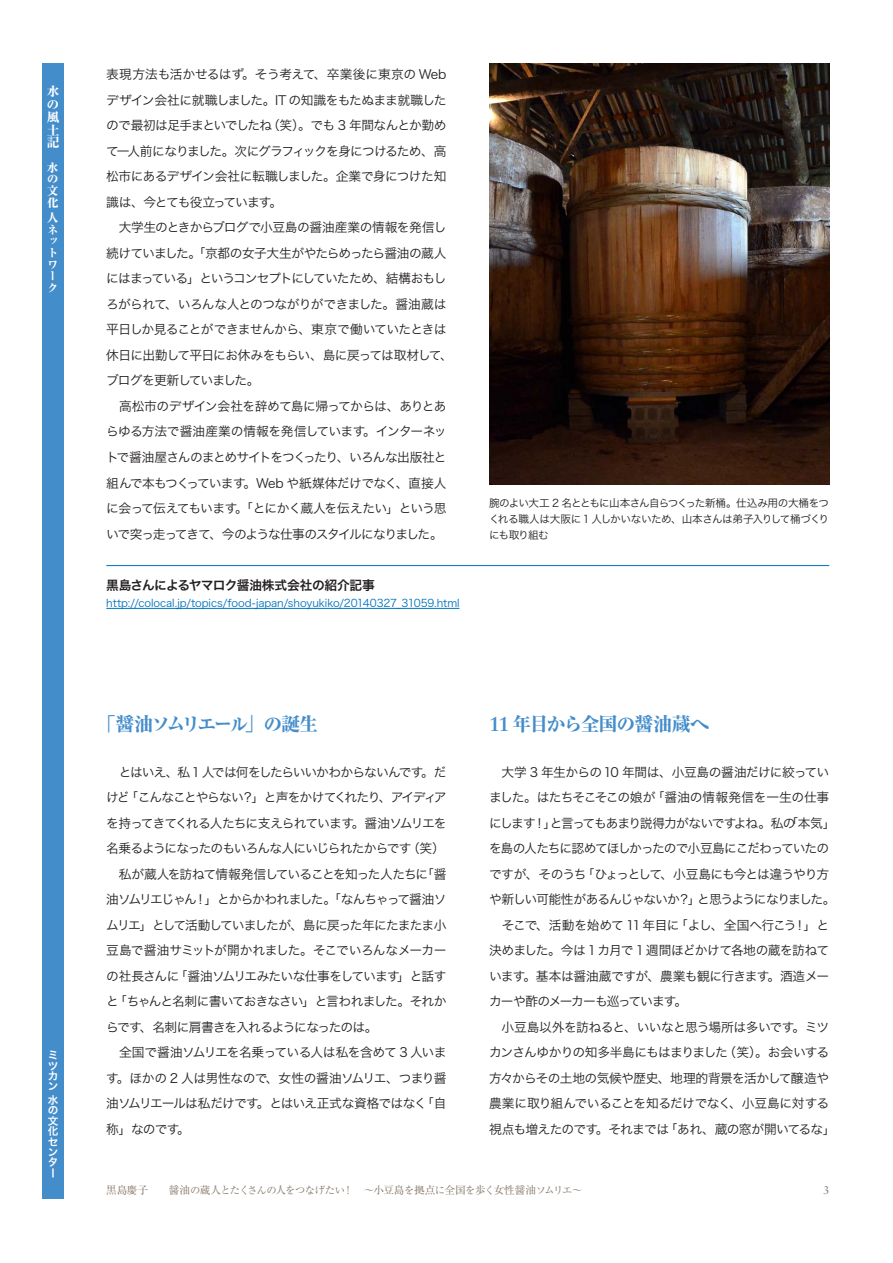
<style>
.page{position:relative;width:893px;height:1263px;background:#fff}
.page>*{position:absolute;margin:0;border:0;box-sizing:border-box;transform-origin:0 0}
.t1{font:800 19.2px "Ryumin Pro";letter-spacing:-.055em;color:#448dcb}
.t2{font:800 18.6px "Ryumin Pro";letter-spacing:-.15em;color:#448dcb}
.t3{font:12.75px/25.5px "Hira Kaku Pro W3";letter-spacing:-.065em;color:#231f20}
.t4{font:12.75px/25.5px "Hira Kaku Pro W3";letter-spacing:-.085em;color:#231f20}
.t5{font:12.75px "Hira Kaku Pro W3";letter-spacing:-.045em;color:#231f20}
.t6{font:12.75px "Hira Kaku Pro W3";letter-spacing:-.035em;color:#231f20}
.t7{font:12.75px/25.5px "Hira Kaku Pro W3";letter-spacing:-.04em;color:#231f20}
.t8{font:12.75px "Hira Kaku Pro W3";letter-spacing:-.09em;color:#231f20}
.t9{font:12.75px/25.5px "Hira Kaku Pro W3";letter-spacing:-.03em;color:#231f20;text-align:right}
.t10{font:12.75px "Hira Kaku Pro W3";letter-spacing:-.025em;color:#231f20}
.t11{font:12.75px "Hira Kaku Pro W3";letter-spacing:-.02em;color:#231f20}
.t12{font:12.75px "Hira Kaku Pro W6";letter-spacing:-.04em;color:#231f20}
.t13{font:12.75px "Hira Kaku Pro W3";letter-spacing:-.095em;color:#231f20}
.t14{font:12.75px "Hira Kaku Pro W3";letter-spacing:-.12em;color:#231f20}
.t15{font:12.75px "Hira Kaku Pro W3";letter-spacing:-.005em;color:#231f20}
.t16{font:12.75px "Hira Kaku Pro W3";letter-spacing:-.105em;color:#231f20}
.t17{font:12.75px "Hira Kaku Pro W3";letter-spacing:-.125em;color:#231f20}
.t18{font:800 12.75px/12.8px "Ryumin Pro";color:#fff;text-align:justify}
.t19{font:800 12.3px "Ryumin Pro";color:#fff}
.t20{font:800 11.7px/11.7px "Ryumin Pro";color:#fff}
.t21{font:800 11.4px/11.7px "Ryumin Pro";color:#fff}
.t22{font:11.1px "Sabon LT Std";color:#867769}
.t23{font:10.65px/15.9px "Hira Kaku Pro W3";letter-spacing:-.045em;color:#231f20;text-align:justify}
.t24{font:10.65px "Hira Kaku Pro W3";letter-spacing:-.005em;color:#0072bc}
.t25{font:10.65px "Ryumin Pro";letter-spacing:-.005em;color:#867769}
.t26{font:10.65px/10.4px "Hira Kaku Pro W6";color:#fff;text-align:justify}
.t27{font:10.35px "Ryumin Pro";letter-spacing:-.05em;color:#867769}
.s1{font-size:19.2px}
.s2{font-size:18.6px}
.s3{font-family:"Sabon LT Std";font-weight:700;font-size:20.1px}
.s4{font-size:10.35px}
.s5{font-size:10.65px}
</style>
<div class="page">
<div style="left:43px;top:64px;width:21px;height:1135px;background:#448dcb"></div>
<hr style="left:106px;top:565px;width:723px;height:1px;background:#0072bc">
<img style="left:489px;top:64px;width:340px;height:421px">
<hr style="left:106px;top:608px;width:353px;height:1px;background:#0072bc">
<p class="t18" style="left:47px;top:84px;width:14px">水</p>
<p class="t19" style="left:47px;top:95px;width:13px">の</p>
<p class="t18" style="left:47px;top:110px;width:14px">風土記</p>
<p class="t20" style="left:47px;top:161px;width:13px">水</p>
<p class="t21" style="left:47px;top:172px;width:12px">の</p>
<p class="t20" style="left:47px;top:184px;width:13px">文化</p>
<p class="t20" style="left:47px;top:211px;width:13px">人</p>
<p class="t21" style="left:47px;top:223px;width:12px">ネットワーク</p>
<p class="t26" style="left:48px;top:1050px;width:11px">ミツカン</p>
<p class="t26" style="left:48px;top:1094px;width:12px">水の文化センター</p>
<p class="t15" style="left:106px;top:63px;width:139px">表現方法も活かせるはず</p>
<p class="t5" style="left:106px;top:89px;width:342px">デザイン会社に就職しました。IT の知識をもたぬまま就職した</p>
<p class="t3" style="left:267px;top:112px;width:181px">（笑）。でも 3 年間なんとか勤め</p>
<p class="t11" style="left:242px;top:63px;width:206px">。そう考えて、卒業後に東京の Web</p>
<p class="t3" style="left:106px;top:112px;width:167px">ので最初は足手まといでしたね</p>
<p class="t8" style="left:106px;top:140px;width:342px">て一人前になりました。次にグラフィックを身につけるため、高</p>
<p class="t5" style="left:106px;top:165px;width:342px">松市にあるデザイン会社に転職しました。企業で身につけた知</p>
<p class="t3" style="left:269px;top:188px;width:14px">。</p>
<p class="t3" style="left:106px;top:188px;width:167px">識は、今とても役立っています</p>
<p class="t6" style="left:106px;top:216px;width:342px">　大学生のときからブログで小豆島の醤油産業の情報を発信し</p>
<p class="t3" style="left:106px;top:239px;width:342px">続けていました。「京都の女子大生がやたらめったら醤油の蔵人</p>
<p class="t3" style="left:106px;top:265px;width:342px">にはまっている」というコンセプトにしていたため、結構おもし</p>
<p class="t3" style="left:106px;top:290px;width:342px">ろがられて、いろんな人とのつながりができました。醤油蔵は</p>
<p class="t3" style="left:106px;top:316px;width:342px">平日しか見ることができませんから、東京で働いていたときは</p>
<p class="t3" style="left:106px;top:341px;width:348px">休日に出勤して平日にお休みをもらい、島に戻っては取材して、</p>
<p class="t3" style="left:106px;top:367px;width:155px">ブログを更新していました。</p>
<p class="t3" style="left:106px;top:392px;width:342px">　高松市のデザイン会社を辞めて島に帰ってからは、ありとあ</p>
<p class="t3" style="left:363px;top:418px;width:85px">。インターネッ</p>
<p class="t10" style="left:106px;top:420px;width:261px">らゆる方法で醤油産業の情報を発信しています</p>
<p class="t4" style="left:106px;top:443px;width:342px">トで醤油屋さんのまとめサイトをつくったり、いろんな出版社と</p>
<p class="t3" style="left:396px;top:469px;width:52px">、直接人</p>
<p class="t10" style="left:244px;top:471px;width:156px">。Web や紙媒体だけでなく</p>
<p class="t3" style="left:235px;top:469px;width:213px;text-indent:-129px">組んで本もつくっています<br>。「とにかく蔵人を伝えたい」という思</p>
<p class="t4" style="left:106px;top:495px;width:338px">に会って伝えてもいます<br>いで突っ走ってきて、今のような仕事のスタイルになりました。</p>
<p class="t12" style="left:106px;top:573px;width:270px">黒島さんによるヤマロク醤油株式会社の紹介記事</p>
<p class="t24" style="left:106px;top:593px;width:355px">http://colocal j p. /topics/food-japan/shoyukiko/20140327_31059.html</p>
<p class="t23" style="left:489px;top:494px;width:342px">腕のよい大工 2 名とともに山本さん自らつくった新桶。仕込み用の大桶をつくれる職人は大阪に 1 人しかいないため、山本さんは弟子入りして桶づくりにも取り組む</p>
<h2 class="t2" style="left:97px;top:709px;width:153px"><span class="s1">「醤油</span>ソムリエール</h2>
<h1 class="t1" style="left:245px;top:709px;width:75px">」<span class="s2">の</span>誕生</h1>
<p class="t3" style="left:241px;top:758px;width:206px;text-indent:-135px">　とはいえ、私 1 人では何をしたらいいかわからないんです<br>？」と声をかけてくれたり、アイディア</p>
<p class="t3" style="left:421px;top:758px;width:27px">。だ</p>
<p class="t8" style="left:125px;top:786px;width:120px">「こんなことやらない</p>
<p class="t3" style="left:106px;top:784px;width:25px">けど</p>
<h1 class="t1" style="left:489px;top:709px;width:222px"><span class="s3">11</span> 年目<span class="s2">から</span>全国<span class="s2">の</span>醤油蔵<span class="s2">へ</span></h1>
<p class="t9" style="left:489px;top:758px;width:342px">　大学 3 年生からの 10 年間は、小豆島の醤油だけに絞ってい「醤油の情報発信を一生の仕事</p>
<p class="t13" style="left:489px;top:786px;width:168px">ました。はたちそこそこの娘が</p>
<p class="t16" style="left:352px;top:811px;width:96px">。醤油ソムリエを</p>
<p class="t3" style="left:106px;top:809px;width:249px">を持ってきてくれる人たちに支えられています</p>
<p class="t3" style="left:106px;top:835px;width:307px">名乗るようになったのもいろんな人にいじられたからです</p>
<p class="t3" style="left:407px;top:835px;width:39px">（笑(</p>
<p class="t3" style="left:421px;top:860px;width:27px">「醤</p>
<p class="t3" style="left:194px;top:860px;width:254px;text-indent:-88px">　私が蔵人を訪ねて情報発信していることを知った人たちに<br>！」とからかわれました。「なんちゃって醤油ソ</p>
<p class="t17" style="left:106px;top:888px;width:92px">油ソムリエじゃん</p>
<p class="t3" style="left:106px;top:911px;width:342px">ムリエ」として活動していましたが、島に戻った年にたまたま小</p>
<p class="t6" style="left:106px;top:939px;width:342px">豆島で醤油サミットが開かれました。そこでいろんなメーカー</p>
<p class="t3" style="left:397px;top:962px;width:51px">」と話す</p>
<p class="t3" style="left:175px;top:962px;width:227px">「醤油ソムリエみたいな仕事をしています</p>
<p class="t3" style="left:114px;top:962px;width:334px;text-indent:-8px">の社長さんに<br>「ちゃんと名刺に書いておきなさい」と言われました。それか</p>
<p class="t3" style="left:106px;top:988px;width:14px">と</p>
<p class="t3" style="left:785px;top:809px;width:52px">「本気「</p>
<p class="t4" style="left:550px;top:809px;width:247px">と言ってもあまり説得力がないですよね。私の</p>
<p class="t3" style="left:489px;top:809px;width:48px">にします</p>
<p class="t3" style="left:489px;top:835px;width:342px">を島の人たちに認めてほしかったので小豆島にこだわっていたの</p>
<p class="t8" style="left:582px;top:862px;width:249px">「ひょっとして、小豆島にも今とは違うやり方</p>
<p class="t3" style="left:533px;top:809px;width:24px">！」</p>
<p class="t3" style="left:489px;top:860px;width:99px">ですが、そのうち</p>
<p class="t3" style="left:489px;top:886px;width:192px">や新しい可能性があるんじゃないか</p>
<p class="t14" style="left:697px;top:888px;width:140px">と思うようになりました。</p>
<p class="t3" style="left:678px;top:886px;width:24px">？」</p>
<p class="t3" style="left:489px;top:911px;width:192px">　そこで、活動を始めて 11 年目に</p>
<p class="t3" style="left:489px;top:937px;width:342px">決めました。今は 1 カ月で 1 週間ほどかけて各地の蔵を訪ねて</p>
<p class="t3" style="left:767px;top:962px;width:63px">。酒造メー</p>
<p class="t3" style="left:675px;top:911px;width:123px">「よし、全国へ行こう</p>
<p class="t3" style="left:793px;top:911px;width:37px">！」と</p>
<p class="t6" style="left:523px;top:965px;width:248px">。基本は醤油蔵ですが、農業も観に行きます</p>
<p class="t3" style="left:489px;top:962px;width:38px">います</p>
<p class="t3" style="left:489px;top:988px;width:189px">カーや酢のメーカーも巡っています</p>
<p class="t3" style="left:674px;top:988px;width:14px">。</p>
<p class="t3" style="left:140px;top:1013px;width:239px">、名刺に肩書きを入れるようになったのは。</p>
<p class="t3" style="left:106px;top:1013px;width:37px">らです</p>
<p class="t3" style="left:106px;top:1039px;width:342px">　全国で醤油ソムリエを名乗っている人は私を含めて 3 人いま</p>
<p class="t7" style="left:117px;top:1064px;width:331px">。ほかの 2 人は男性なので、女性の醤油ソムリエ、つまり醤</p>
<p class="t3" style="left:106px;top:1064px;width:14px">す</p>
<p class="t3" style="left:421px;top:1090px;width:27px">「自</p>
<p class="t5" style="left:257px;top:1092px;width:171px">。とはいえ正式な資格ではなく</p>
<p class="t4" style="left:106px;top:1090px;width:154px;text-align:center">油ソムリエールは私だけです。</p>
<p class="t3" style="left:106px;top:1115px;width:75px">称」なのです</p>
<p class="t7" style="left:724px;top:1013px;width:107px;text-indent:-235px">　小豆島以外を訪ねると、いいなと思う場所は多いです<br>（笑）。お会いする</p>
<p class="t3" style="left:792px;top:1013px;width:38px">。ミツ</p>
<p class="t3" style="left:489px;top:1039px;width:241px">カンさんゆかりの知多半島にもはまりました</p>
<p class="t5" style="left:489px;top:1067px;width:342px">方々からその土地の気候や歴史、地理的背景を活かして醸造や</p>
<p class="t11" style="left:729px;top:1092px;width:102px">、小豆島に対する</p>
<p class="t3" style="left:665px;top:1090px;width:172px;text-indent:-176px">農業に取り組んでいることを知るだけでなく<br>「あれ、蔵の窓が開いてるな「</p>
<p class="t3" style="left:489px;top:1115px;width:111px">視点も増えたのです</p>
<p class="t3" style="left:596px;top:1115px;width:75px">。それまでは</p>
<p class="t25" style="left:106px;top:1181px;width:44px">黒島慶子</p>
<p class="t25" style="left:343px;top:1181px;width:241px">！ ～小豆島<span class="s4">を</span>拠点<span class="s4">に</span>全国<span class="s4">を</span>歩<span class="s4">く</span>女性醤油<span class="s4">ソムリエ</span>~</p>
<p class="t27" style="left:169px;top:1181px;width:178px"><span class="s5">醤油</span>の<span class="s5">蔵人</span>とたくさんの<span class="s5">人</span>をつなげたい</p>
<p class="t22" style="left:823px;top:1183px;width:8px">3</p>
</div>
